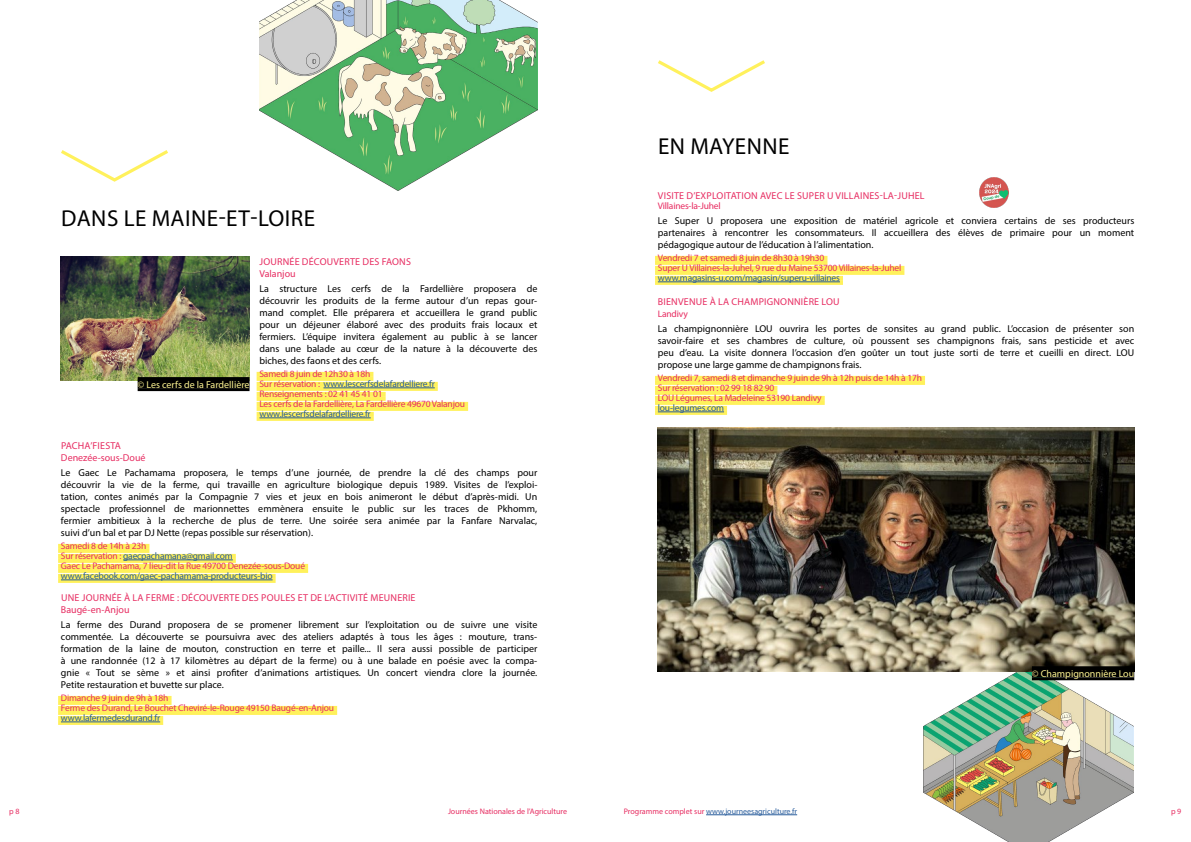
<style>
.page{position:relative;width:1191px;height:842px;background:#fff}
.page>*{position:absolute;margin:0;border:0;box-sizing:border-box;transform-origin:0 0}
.t1{font:23.1px "Myriad Pro";letter-spacing:.02em;color:#000}
.t2{font:10px/12px "Myriad Pro";color:#000;text-align:justify}
.t3{font:10px/12px "Myriad Pro";letter-spacing:.02em;color:#e72c61}
.t4{font:10px "Myriad Pro";color:#fef493}
.t5{font:10px/12px "Myriad Pro";color:#e72c61}
.t6{font:9.5px/10px "Myriad Pro";letter-spacing:-.02em;color:#e72c61}
.t7{font:9.5px "Myriad Pro";letter-spacing:-.02em;color:#275b9b}
.t8{font:8px "Myriad Pro";color:#275b9b}
.t9{font:8px "Myriad Pro";color:#e72c61}
.s1{color:#275b9b}
.s2{color:#e72c61}
</style>
<div class="page">
<hr style="left:706px;top:814px;width:91px;height:1px;background:#275b9b">
<div style="left:655px;top:256px;width:172px;height:5px;background:#fff15b"></div>
<svg style="left:655px;top:261px;width:172px;height:4px"></svg>
<div style="left:655px;top:266px;width:249px;height:5px;background:#fff15b"></div>
<svg style="left:655px;top:271px;width:249px;height:4px"></svg>
<div style="left:655px;top:276px;width:188px;height:5px;background:#fff15b"></div>
<svg style="left:655px;top:281px;width:188px;height:4px"></svg>
<hr style="left:658px;top:282px;width:182px;height:1px;background:#275b9b">
<div style="left:655px;top:376px;width:270px;height:5px;background:#fff15b"></div>
<svg style="left:655px;top:381px;width:270px;height:4px"></svg>
<div style="left:655px;top:386px;width:122px;height:5px;background:#fff15b"></div>
<svg style="left:655px;top:391px;width:122px;height:4px"></svg>
<div style="left:655px;top:396px;width:169px;height:5px;background:#fff15b"></div>
<svg style="left:655px;top:401px;width:169px;height:4px"></svg>
<div style="left:655px;top:406px;width:72px;height:5px;background:#fff15b"></div>
<svg style="left:655px;top:411px;width:72px;height:4px"></svg>
<hr style="left:658px;top:412px;width:66px;height:1px;background:#275b9b">
<svg style="left:658px;top:60px;width:107px;height:32px"></svg>
<img style="left:923px;top:671px;width:210px;height:171px">
<img style="left:259px;top:0;width:278px;height:191px">
<div style="left:257px;top:372px;width:116px;height:5px;background:#fff15b"></div>
<svg style="left:257px;top:377px;width:116px;height:4px"></svg>
<div style="left:257px;top:382px;width:181px;height:5px;background:#fff15b"></div>
<svg style="left:257px;top:387px;width:181px;height:4px"></svg>
<hr style="left:323px;top:388px;width:112px;height:1px;background:#275b9b">
<div style="left:257px;top:392px;width:129px;height:5px;background:#fff15b"></div>
<svg style="left:257px;top:397px;width:129px;height:4px"></svg>
<div style="left:257px;top:402px;width:211px;height:5px;background:#fff15b"></div>
<svg style="left:257px;top:407px;width:211px;height:4px"></svg>
<div style="left:257px;top:412px;width:117px;height:5px;background:#fff15b"></div>
<svg style="left:257px;top:417px;width:117px;height:4px"></svg>
<hr style="left:259px;top:418px;width:112px;height:1px;background:#275b9b">
<div style="left:58px;top:544px;width:91px;height:5px;background:#fff15b"></div>
<hr style="left:58px;top:549px;width:91px;height:4px;background:#fff15b">
<div style="left:58px;top:554px;width:178px;height:5px;background:#fff15b"></div>
<svg style="left:58px;top:559px;width:178px;height:4px"></svg>
<hr style="left:123px;top:560px;width:110px;height:1px;background:#275b9b">
<div style="left:58px;top:564px;width:250px;height:5px;background:#fff15b"></div>
<hr style="left:58px;top:569px;width:250px;height:4px;background:#fff15b">
<div style="left:58px;top:574px;width:218px;height:5px;background:#fff15b"></div>
<svg style="left:58px;top:579px;width:218px;height:4px"></svg>
<hr style="left:61px;top:580px;width:211px;height:1px;background:#275b9b">
<div style="left:58px;top:696px;width:113px;height:5px;background:#fff15b"></div>
<hr style="left:58px;top:701px;width:113px;height:4px;background:#fff15b">
<div style="left:58px;top:706px;width:279px;height:5px;background:#fff15b"></div>
<hr style="left:58px;top:711px;width:279px;height:4px;background:#fff15b">
<div style="left:58px;top:716px;width:105px;height:5px;background:#fff15b"></div>
<svg style="left:58px;top:721px;width:105px;height:4px"></svg>
<hr style="left:61px;top:722px;width:99px;height:1px;background:#275b9b">
<svg style="left:61px;top:150px;width:107px;height:32px"></svg>
<img style="left:979px;top:178px;width:30px;height:29px">
<img style="left:658px;top:427px;width:476px;height:244px">
<div style="left:1032px;top:666px;width:102px;height:11px;background:#000"></div>
<hr style="left:1032px;top:677px;width:102px;height:3px;background:#000">
<img style="left:61px;top:257px;width:188px;height:124px">
<div style="left:138px;top:377px;width:111px;height:11px;background:#000"></div>
<hr style="left:138px;top:388px;width:111px;height:3px;background:#000">
<h1 class="t1" style="left:61px;top:204px;width:255px">DANS LE MAINE-ET-LOIRE</h1>
<p class="t3" style="left:259px;top:255px;width:153px">JOURNÉE DÉCOUVERTE DES FAONS<br>Valanjou</p>
<p class="t2" style="left:259px;top:282px;width:279px">La structure Les cerfs de la Fardellière proposera de découvrir les produits de la ferme autour d’un repas gour&shy;mand complet. Elle préparera et accueillera le grand public pour un déjeuner élaboré avec des produits frais locaux et fermiers. L’équipe invitera également au public à se lancer dans une balade au cœur de la nature à la découverte des biches, des faons et des cerfs.</p>
<p class="t6" style="left:259px;top:369px;width:207px">Samedi 8 juin de 12h30 à 18h<br>Sur réservation : <span class="s1">www.lescerfsdelafardelliere.fr </span>Renseignements : 02 41 45 41 01<br>Les cerfs de la Fardellière, La Fardellière 49670 Valanjou</p>
<p class="t7" style="left:259px;top:408px;width:113px">www.lescerfsdelafardelliere.fr</p>
<p class="t5" style="left:61px;top:439px;width:86px">PACHA’FIESTA<br>Denezée-sous-Doué</p>
<p class="t2" style="left:61px;top:466px;width:478px">Le Gaec Le Pachamama proposera, le temps d’une journée, de prendre la clé des champs pour découvrir la vie de la ferme, qui travaille en agriculture biologique depuis 1989. Visites de l’exploi&shy;tation, contes animés par la Compagnie 7 vies et jeux en bois animeront le début d’après-midi. Un spectacle professionnel de marionnettes emmènera ensuite le public sur les traces de Pkhomm, fermier ambitieux à la recherche de plus de terre. Une soirée sera animée par la Fanfare Narvalac, suivi d’un bal et par DJ Nette (repas possible sur réservation).</p>
<p class="t6" style="left:61px;top:541px;width:246px">Samedi 8 de 14h à 23h<br>Sur réservation : <span class="s1">gaecpachamana@gmail.com<br></span>Gaec Le Pachamama, 7 lieu-dit la Rue 49700 Denezée-sous-Doué</p>
<p class="t7" style="left:61px;top:570px;width:213px">www.facebook.com/gaec-pachamama-producteurs-bio</p>
<p class="t3" style="left:61px;top:591px;width:356px">UNE JOURNÉE À LA FERME : DÉCOUVERTE DES POULES ET DE L’ACTIVITÉ MEUNERIE<br>Baugé-en-Anjou</p>
<p class="t2" style="left:61px;top:618px;width:478px">La ferme des Durand proposera de se promener librement sur l’exploitation ou de suivre une visite commentée. La découverte se poursuivra avec des ateliers adaptés à tous les âges : mouture, trans&shy;formation de la laine de mouton, construction en terre et paille... Il sera aussi possible de participer à une randonnée (12 à 17 kilomètres au départ de la ferme) ou à une balade en poésie avec la compa&shy;gnie « Tout se sème » et ainsi profiter d’animations artistiques. Un concert viendra clore la journée.<br>Petite restauration et buvette sur place.</p>
<p class="t6" style="left:61px;top:693px;width:275px">Dimanche 9 juin de 9h à 18h<br>Ferme des Durand, Le Bouchet Cheviré-le-Rouge 49150 Baugé-en-Anjou</p>
<p class="t7" style="left:61px;top:712px;width:101px">www.lafermedesdurand.fr</p>
<p class="t4" style="left:138px;top:379px;width:113px">© Les cerfs de la Fardellière</p>
<h1 class="t1" style="left:658px;top:132px;width:133px">EN MAYENNE</h1>
<p class="t3" style="left:658px;top:189px;width:268px">VISITE D’EXPLOITATION AVEC LE SUPER U VILLAINES-LA-JUHEL</p>
<p class="t6" style="left:658px;top:201px;width:64px">Villaines-la-Juhel</p>
<p class="t2" style="left:658px;top:214px;width:478px">Le Super U proposera une exposition de matériel agricole et conviera certains de ses producteurs partenaires à rencontrer les consommateurs. Il accueillera des élèves de primaire pour un moment pédagogique autour de l’éducation à l’alimentation.</p>
<p class="t6" style="left:658px;top:253px;width:245px">Vendredi 7 et samedi 8 juin de 8h30 à 19h30<br>Super U Villaines-la-Juhel, 9 rue du Maine 53700 Villaines-la-Juhel</p>
<p class="t7" style="left:658px;top:272px;width:184px">www.magasins-u.com/magasin/superu-villaines</p>
<p class="t3" style="left:658px;top:295px;width:183px">BIENVENUE À LA CHAMPIGNONNIÈRE LOU</p>
<p class="t6" style="left:658px;top:309px;width:31px">Landivy</p>
<p class="t2" style="left:658px;top:322px;width:478px">La champignonnière LOU ouvrira les portes de sonsites au grand public. L’occasion de présenter son savoir-faire et ses chambres de culture, où poussent ses champignons frais, sans pesticide et avec peu d’eau. La visite donnera l’occasion d’en goûter un tout juste sorti de terre et cueilli en direct. LOU propose une large gamme de champignons frais.</p>
<p class="t6" style="left:658px;top:373px;width:266px">Vendredi 7, samedi 8 et dimanche 9 juin de 9h à 12h puis de 14h à 17h<br>Sur réservation : 02 99 18 82 90<br>LOU Légumes, La Madeleine 53190 Landivy</p>
<p class="t7" style="left:658px;top:402px;width:68px">lou-legumes.com</p>
<p class="t4" style="left:1032px;top:668px;width:104px">© Champignonnière Lou</p>
<p class="t9" style="left:9px;top:806px;width:12px">p 8</p>
<p class="t9" style="left:448px;top:806px;width:121px">Journées Nationales de l’Agriculture</p>
<p class="t8" style="left:624px;top:806px;width:175px"><span class="s2">Programme complet sur</span> www.journeesagriculture.fr</p>
<p class="t9" style="left:1171px;top:806px;width:12px">p 9</p>
</div>
